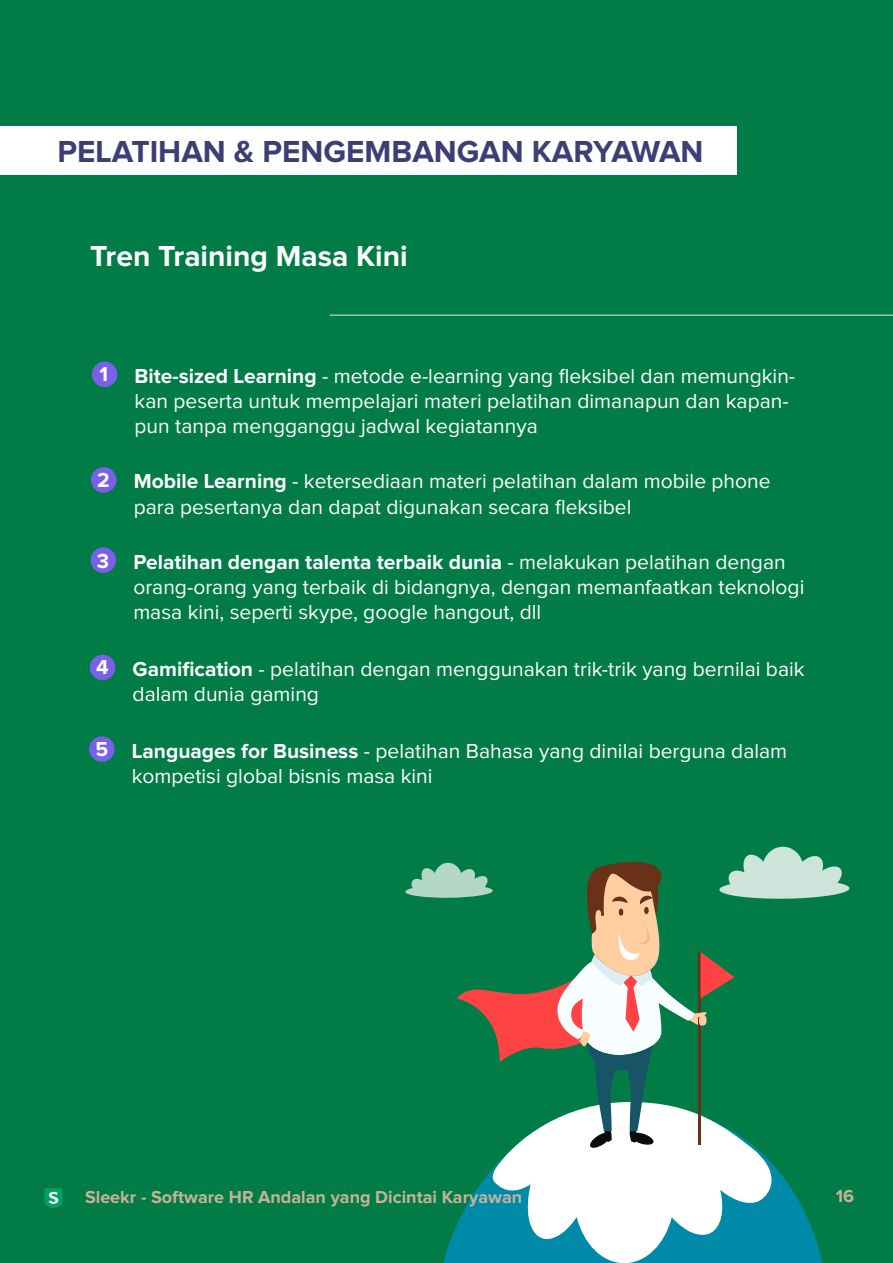
<style>
.page{position:relative;width:893px;height:1263px;background:#017c47}
.page>*{position:absolute;margin:0;border:0;box-sizing:border-box;transform-origin:0 0}
.t1{font:700 31.5px "Proxima Nova";color:#3e3e75}
.t2{font:700 30px "Proxima Nova";color:#fff}
.t3{font:21px/25.2px "Proxima Nova";color:#fff}
.t4{font:700 21px "Proxima Nova";color:#fff}
.t5{font:700 18px "Proxima Nova";color:#c7b299}
.s1{font-weight:700}
</style>
<div class="page">
<div style="left:0;top:126px;width:736px;height:49px;background:#fff"></div>
<svg style="left:330px;top:315px;width:563px;height:1px"></svg>
<div style="left:92px;top:362px;width:25px;height:25px;background:#7a60e9;border-radius:50%"></div>
<div style="left:90px;top:655px;width:25px;height:25px;background:#7a60e9;border-radius:50%"></div>
<div style="left:91px;top:467px;width:25px;height:26px;background:#7a60e9;border-radius:50%"></div>
<div style="left:91px;top:547px;width:25px;height:26px;background:#7a60e9;border-radius:50%"></div>
<div style="left:89px;top:736px;width:26px;height:26px;background:#7a60e9;border-radius:50%"></div>
<svg style="left:443px;top:1172px;width:379px;height:91px;fill:#008aaa"></svg>
<svg style="left:490px;top:1149px;width:289px;height:114px;background:#a3d4df"></svg>
<svg style="left:405px;top:847px;width:444px;height:302px"></svg>
<svg style="left:44px;top:1188px;width:19px;height:20px"></svg>
<h1 class="t1" style="left:58px;top:137px;width:648px">PELATIHAN &amp; PENGEMBANGAN KARYAWAN</h1>
<h2 class="t2" style="left:90px;top:242px;width:319px">Tren Training Masa Kini</h2>
<p class="t4" style="left:100px;top:364px;width:10px">1</p>
<p class="t3" style="left:135px;top:364px;width:662px"><span class="s1">Bite-sized Learning</span> - metode e-learning yang fleksibel dan memungkin&shy;kan peserta untuk mempelajari materi pelatihan dimanapun dan kapan&shy;pun tanpa mengganggu jadwal kegiatannya</p>
<p class="t4" style="left:97px;top:470px;width:14px">2</p>
<p class="t3" style="left:134px;top:470px;width:638px"><span class="s1">Mobile Learning</span> - ketersediaan materi pelatihan dalam mobile phone para pesertanya dan dapat digunakan secara fleksibel</p>
<p class="t4" style="left:97px;top:551px;width:14px">3</p>
<p class="t3" style="left:133px;top:550px;width:673px"><span class="s1">Pelatihan dengan talenta terbaik dunia</span> - melakukan pelatihan dengan orang-orang yang terbaik di bidangnya, dengan memanfaatkan teknologi masa kini, seperti skype, google hangout, dll</p>
<p class="t4" style="left:96px;top:658px;width:14px">4</p>
<p class="t3" style="left:133px;top:657px;width:673px"><span class="s1">Gamification</span> - pelatihan dengan menggunakan trik-trik yang bernilai baik dalam dunia gaming</p>
<p class="t4" style="left:95px;top:739px;width:14px">5</p>
<p class="t3" style="left:132px;top:739px;width:657px"><span class="s1">Languages for Business</span> - pelatihan Bahasa yang dinilai berguna dalam kompetisi global bisnis masa kini</p>
<p class="t5" style="left:85px;top:1189px;width:439px">Sleekr - Software HR Andalan yang Dicintai Karyawan</p>
<p class="t5" style="left:836px;top:1188px;width:20px">16</p>
</div>
